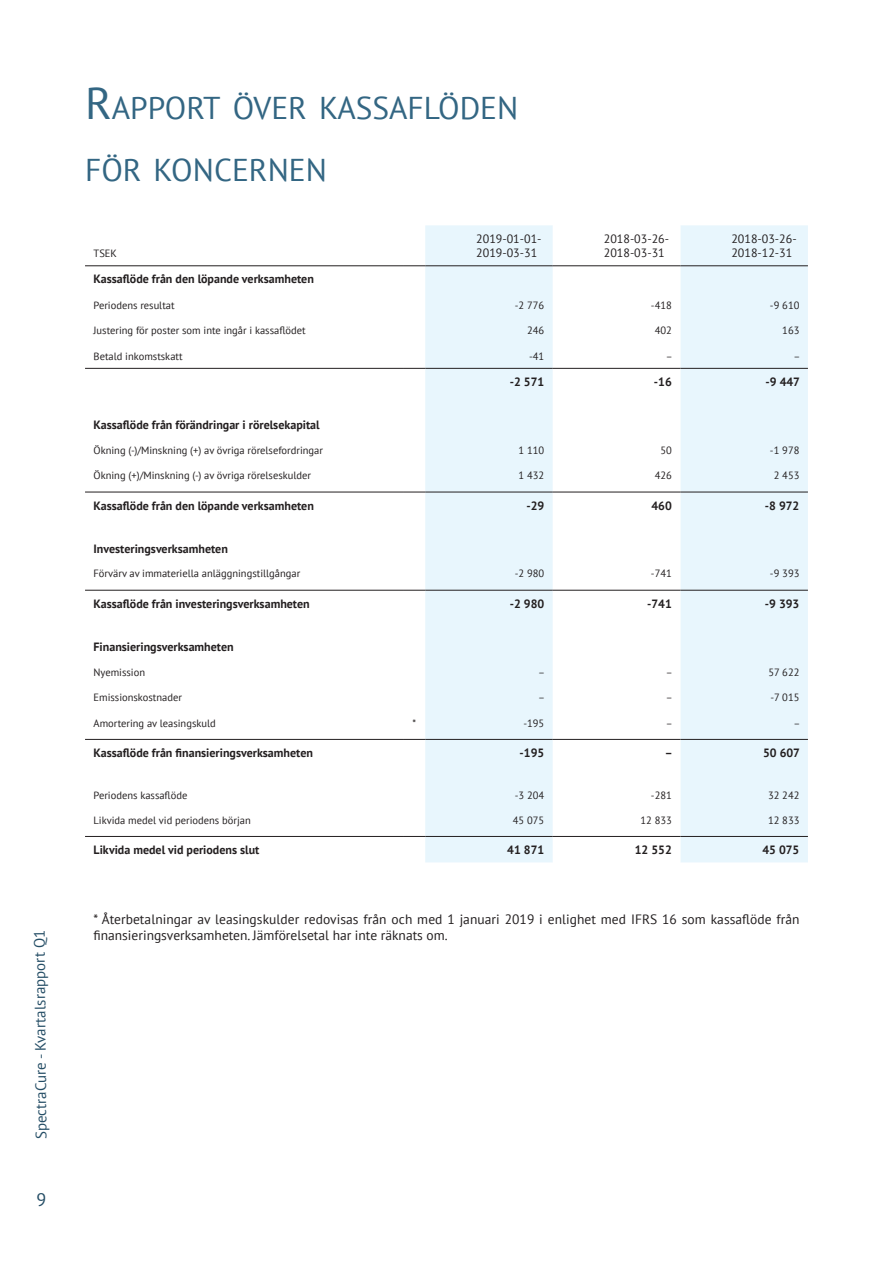
<style>
.page{position:relative;width:893px;height:1263px;background:#fff}
.page>*{position:absolute;margin:0;border:0;box-sizing:border-box;transform-origin:0 0}
.innehåll_rubrik_pkt{font:31.5px "PT Sans";color:#336683}
.t1{font:18px "PT Sans";color:#244d65}
.t2{font:15px "PT Sans";color:#244d65}
.PT_Sans_brödtext_pkt{font:13.5px/16.2px "PT Sans";letter-spacing:.005em;color:#231f20}
.tabellrubrik_bold_pk{font:700 12px "PT Sans";color:#231f20}
.PT_regular_pkt_8{font:12px "PT Sans";color:#231f20}
.Tabelltext_pkt7{font:10.5px "PT Sans";color:#231f20}
.Tsek_tabell_pkt7{font:10.5px "PT Sans";color:#231f20}
.s1{font-size:45px}
</style>
<div class="page">
<div style="left:425px;top:225px;width:383px;height:637px;background:#e8f6fd"></div>
<svg style="left:553px;top:225px;width:127px;height:637px"></svg>
<hr style="left:85px;top:265px;width:319px;height:1px;background:#231f20">
<svg style="left:404px;top:265px;width:21px;height:1px"></svg>
<hr style="left:425px;top:265px;width:128px;height:1px;background:#231f20">
<hr style="left:553px;top:265px;width:127px;height:1px;background:#231f20">
<hr style="left:680px;top:265px;width:128px;height:1px;background:#231f20">
<hr style="left:85px;top:492px;width:319px;height:1px;background:#231f20">
<svg style="left:404px;top:492px;width:21px;height:1px"></svg>
<hr style="left:425px;top:492px;width:128px;height:1px;background:#231f20">
<hr style="left:553px;top:492px;width:127px;height:1px;background:#231f20">
<hr style="left:680px;top:492px;width:128px;height:1px;background:#231f20">
<hr style="left:85px;top:368px;width:319px;height:1px;background:#231f20">
<svg style="left:404px;top:368px;width:21px;height:1px"></svg>
<hr style="left:425px;top:368px;width:128px;height:1px;background:#231f20">
<hr style="left:553px;top:368px;width:127px;height:1px;background:#231f20">
<hr style="left:680px;top:368px;width:128px;height:1px;background:#231f20">
<hr style="left:85px;top:739px;width:319px;height:1px;background:#231f20">
<svg style="left:404px;top:739px;width:21px;height:1px"></svg>
<hr style="left:425px;top:739px;width:128px;height:1px;background:#231f20">
<hr style="left:553px;top:739px;width:127px;height:1px;background:#231f20">
<hr style="left:680px;top:739px;width:128px;height:1px;background:#231f20">
<hr style="left:85px;top:836px;width:319px;height:1px;background:#231f20">
<svg style="left:404px;top:836px;width:21px;height:1px"></svg>
<hr style="left:425px;top:836px;width:128px;height:1px;background:#231f20">
<hr style="left:553px;top:836px;width:127px;height:1px;background:#231f20">
<hr style="left:680px;top:836px;width:128px;height:1px;background:#231f20">
<hr style="left:85px;top:590px;width:319px;height:1px;background:#231f20">
<svg style="left:404px;top:590px;width:21px;height:1px"></svg>
<hr style="left:425px;top:590px;width:128px;height:1px;background:#231f20">
<hr style="left:553px;top:590px;width:127px;height:1px;background:#231f20">
<hr style="left:680px;top:590px;width:128px;height:1px;background:#231f20">
<h3 class="t2" style="left:32px;top:1139px;width:211px;rotate:-91deg">SpectraCure - Kvartalsrapport Q1</h3>
<h2 class="t1" style="left:36px;top:1188px;width:11px">9</h2>
<p class="innehåll_rubrik_pkt" style="left:85px;top:87px;width:435px"><span class="s1">R</span>APPORT ÖVER KASSAFLÖDEN</p>
<p class="innehåll_rubrik_pkt" style="left:85px;top:150px;width:243px">FÖR KONCERNEN</p>
<p class="Tsek_tabell_pkt7" style="left:94px;top:247px;width:25px">TSEK</p>
<p class="PT_regular_pkt_8" style="left:476px;top:231px;width:67px">2019-01-01-</p>
<p class="PT_regular_pkt_8" style="left:476px;top:245px;width:62px">2019-03-31</p>
<p class="PT_regular_pkt_8" style="left:604px;top:231px;width:67px">2018-03-26-</p>
<p class="PT_regular_pkt_8" style="left:604px;top:245px;width:62px">2018-03-31</p>
<p class="PT_regular_pkt_8" style="left:731px;top:231px;width:67px">2018-03-26-</p>
<p class="PT_regular_pkt_8" style="left:731px;top:245px;width:62px">2018-12-31</p>
<p class="tabellrubrik_bold_pk" style="left:94px;top:271px;width:222px">Kassaflöde från den löpande verksamheten</p>
<p class="Tabelltext_pkt7" style="left:94px;top:298px;width:83px">Periodens resultat</p>
<p class="Tabelltext_pkt7" style="left:515px;top:298px;width:31px">-2 776</p>
<p class="Tabelltext_pkt7" style="left:651px;top:298px;width:22px">-418</p>
<p class="Tabelltext_pkt7" style="left:770px;top:298px;width:31px">-9 610</p>
<p class="Tabelltext_pkt7" style="left:94px;top:324px;width:214px">Justering för poster som inte ingår i kassaflödet</p>
<p class="Tabelltext_pkt7" style="left:527px;top:324px;width:19px">246</p>
<p class="Tabelltext_pkt7" style="left:655px;top:324px;width:19px">402</p>
<p class="Tabelltext_pkt7" style="left:782px;top:324px;width:19px">163</p>
<p class="Tabelltext_pkt7" style="left:94px;top:349px;width:91px">Betald inkomstskatt</p>
<p class="Tabelltext_pkt7" style="left:529px;top:349px;width:17px">-41</p>
<p class="Tabelltext_pkt7" style="left:666px;top:349px;width:8px">–</p>
<p class="Tabelltext_pkt7" style="left:793px;top:349px;width:8px">–</p>
<p class="tabellrubrik_bold_pk" style="left:510px;top:374px;width:36px">-2 571</p>
<p class="tabellrubrik_bold_pk" style="left:654px;top:374px;width:19px">-16</p>
<p class="tabellrubrik_bold_pk" style="left:765px;top:374px;width:36px">-9 447</p>
<p class="tabellrubrik_bold_pk" style="left:94px;top:417px;width:228px">Kassaflöde från förändringar i rörelsekapital</p>
<p class="Tabelltext_pkt7" style="left:94px;top:444px;width:231px">Ökning (-)/Minskning (+) av övriga rörelsefordringar</p>
<p class="Tabelltext_pkt7" style="left:519px;top:444px;width:27px">1 110</p>
<p class="Tabelltext_pkt7" style="left:660px;top:444px;width:13px">50</p>
<p class="Tabelltext_pkt7" style="left:770px;top:444px;width:31px">-1 978</p>
<p class="Tabelltext_pkt7" style="left:94px;top:469px;width:219px">Ökning (+)/Minskning (-) av övriga rörelseskulder</p>
<p class="Tabelltext_pkt7" style="left:519px;top:469px;width:27px">1 432</p>
<p class="Tabelltext_pkt7" style="left:655px;top:469px;width:19px">426</p>
<p class="Tabelltext_pkt7" style="left:774px;top:469px;width:27px">2 453</p>
<p class="tabellrubrik_bold_pk" style="left:94px;top:497px;width:222px">Kassaflöde från den löpande verksamheten</p>
<p class="tabellrubrik_bold_pk" style="left:526px;top:497px;width:19px">-29</p>
<p class="tabellrubrik_bold_pk" style="left:651px;top:497px;width:22px">460</p>
<p class="tabellrubrik_bold_pk" style="left:765px;top:497px;width:36px">-8 972</p>
<p class="tabellrubrik_bold_pk" style="left:94px;top:540px;width:136px">Investeringsverksamheten</p>
<p class="Tabelltext_pkt7" style="left:94px;top:567px;width:208px">Förvärv av immateriella anläggningstillgångar</p>
<p class="Tabelltext_pkt7" style="left:515px;top:567px;width:31px">-2 980</p>
<p class="Tabelltext_pkt7" style="left:651px;top:567px;width:22px">-741</p>
<p class="Tabelltext_pkt7" style="left:770px;top:567px;width:31px">-9 393</p>
<p class="tabellrubrik_bold_pk" style="left:94px;top:595px;width:218px">Kassaflöde från investeringsverksamheten</p>
<p class="tabellrubrik_bold_pk" style="left:510px;top:595px;width:36px">-2 980</p>
<p class="tabellrubrik_bold_pk" style="left:647px;top:595px;width:26px">-741</p>
<p class="tabellrubrik_bold_pk" style="left:765px;top:595px;width:36px">-9 393</p>
<p class="tabellrubrik_bold_pk" style="left:94px;top:638px;width:142px">Finansieringsverksamheten</p>
<p class="Tabelltext_pkt7" style="left:94px;top:665px;width:53px">Nyemission</p>
<p class="Tabelltext_pkt7" style="left:538px;top:665px;width:8px">–</p>
<p class="Tabelltext_pkt7" style="left:666px;top:665px;width:8px">–</p>
<p class="Tabelltext_pkt7" style="left:769px;top:665px;width:32px">57 622</p>
<p class="Tabelltext_pkt7" style="left:94px;top:691px;width:90px">Emissionskostnader</p>
<p class="Tabelltext_pkt7" style="left:538px;top:691px;width:8px">–</p>
<p class="Tabelltext_pkt7" style="left:666px;top:691px;width:8px">–</p>
<p class="Tabelltext_pkt7" style="left:770px;top:691px;width:30px">-7 015</p>
<p class="Tabelltext_pkt7" style="left:94px;top:716px;width:124px">Amortering av leasingskuld</p>
<p class="Tabelltext_pkt7" style="left:412px;top:716px;width:5px">*</p>
<p class="Tabelltext_pkt7" style="left:523px;top:716px;width:22px">-195</p>
<p class="Tabelltext_pkt7" style="left:666px;top:716px;width:8px">–</p>
<p class="Tabelltext_pkt7" style="left:793px;top:716px;width:8px">–</p>
<p class="tabellrubrik_bold_pk" style="left:94px;top:745px;width:221px">Kassaflöde från finansieringsverksamheten</p>
<p class="tabellrubrik_bold_pk" style="left:520px;top:745px;width:26px">-195</p>
<p class="tabellrubrik_bold_pk" style="left:665px;top:745px;width:9px">–</p>
<p class="tabellrubrik_bold_pk" style="left:763px;top:745px;width:39px">50 607</p>
<p class="Tabelltext_pkt7" style="left:94px;top:788px;width:95px">Periodens kassaflöde</p>
<p class="Tabelltext_pkt7" style="left:515px;top:788px;width:31px">-3 204</p>
<p class="Tabelltext_pkt7" style="left:651px;top:788px;width:22px">-281</p>
<p class="Tabelltext_pkt7" style="left:768px;top:788px;width:33px">32 242</p>
<p class="Tabelltext_pkt7" style="left:94px;top:813px;width:159px">Likvida medel vid periodens början</p>
<p class="Tabelltext_pkt7" style="left:513px;top:813px;width:33px">45 075</p>
<p class="Tabelltext_pkt7" style="left:640px;top:813px;width:33px">12 833</p>
<p class="Tabelltext_pkt7" style="left:768px;top:813px;width:33px">12 833</p>
<p class="tabellrubrik_bold_pk" style="left:94px;top:842px;width:167px">Likvida medel vid periodens slut</p>
<p class="tabellrubrik_bold_pk" style="left:507px;top:842px;width:39px">41 871</p>
<p class="tabellrubrik_bold_pk" style="left:635px;top:842px;width:39px">12 552</p>
<p class="tabellrubrik_bold_pk" style="left:762px;top:842px;width:39px">45 075</p>
<p class="PT_Sans_brödtext_pkt" style="left:94px;top:910px;width:708px">* Återbetalningar av leasingskulder redovisas från och med 1 januari 2019 i enlighet med IFRS 16 som kassaflöde från finansieringsverksamheten. Jämförelsetal har inte räknats om.</p>
</div>
